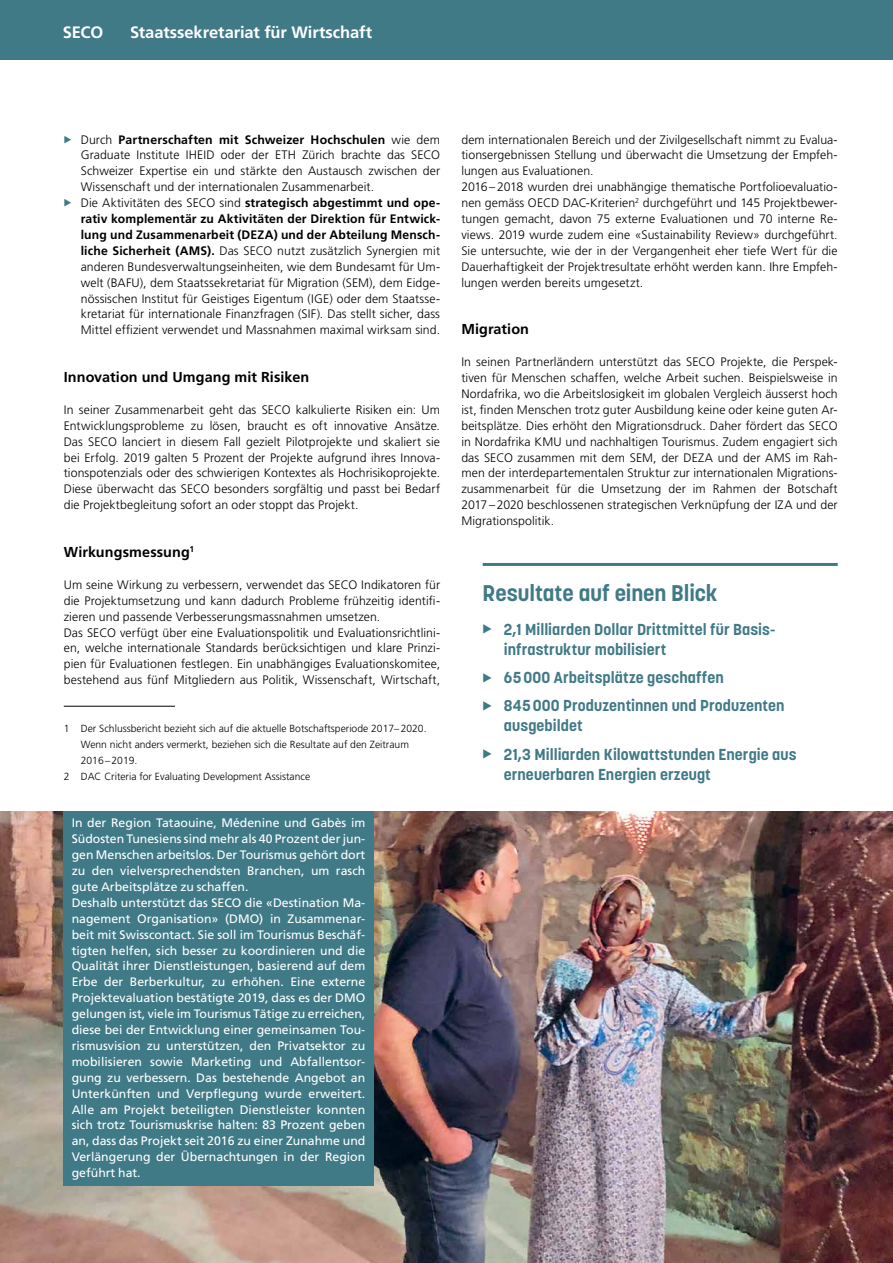
<style>
.page{position:relative;width:893px;height:1263px;background:#fff}
.page>*{position:absolute;margin:0;border:0;box-sizing:border-box;transform-origin:0 0}
.t1{font:700 22.5px "Korolev";letter-spacing:-.005em;color:#417a87}
.t2{font:700 16.5px "Frutiger LT Pro";letter-spacing:-.005em;color:#fff}
.t3{font:700 15.75px/28.3px "Korolev";letter-spacing:.005em;color:#417a87}
.t4{font:700 14.4px "Frutiger LT Pro";letter-spacing:.005em;color:#000}
.t5{font:300 12.3px/15.9px "Frutiger LT Pro";letter-spacing:.005em;color:#000}
.t6{font:12.3px/15.9px "Frutiger LT Pro";color:#fff}
.t7{font:300 10.35px "Frutiger LT Pro";color:#000}
.s1{font-weight:700}
</style>
<div class="page">
<div style="left:0;top:0;width:893px;height:60px;background:#417a87"></div>
<img style="left:0;top:811px;width:893px;height:452px">
<hr style="left:64px;top:706px;width:111px;height:1px;background:#000">
<hr style="left:483px;top:563px;width:355px;height:3px;background:#417a87">
<div style="left:63px;top:811px;width:311px;height:375px;background:#417a87"></div>
<h2 class="t2" style="left:63px;top:22px;width:42px">SECO</h2>
<h2 class="t2" style="left:130px;top:22px;width:244px">Staatssekretariat für Wirtschaft</h2>
<p class="t5" style="left:81px;top:131px;width:361px">Durch <span class="s1">Partnerschaften mit Schweizer Hochschulen</span> wie dem Graduate Institute IHEID oder der ETH Zürich brachte das SECO Schweizer Expertise ein und stärkte den Austausch zwischen der Wissenschaft und der internationalen Zusammenarbeit.<br>Die Aktivitäten des SECO sind <span class="s1">strategisch abgestimmt und ope&shy;rativ komplementär zu Aktivitäten der Direktion für Entwick&shy;lung und Zusammenarbeit (DEZA) und der Abteilung Mensch&shy;liche Sicherheit (AMS).</span> Das SECO nutzt zusätzlich Synergien mit anderen Bundesverwaltungseinheiten, wie dem Bundesamt für Um&shy;welt (BAFU), dem Staatssekretariat für Migration (SEM), dem Eidge&shy;nössischen Institut für Geistiges Eigentum (IGE) oder dem Staatsse&shy;kretariat für internationale Finanzfragen (SIF). Das stellt sicher, dass Mittel effizient verwendet und Massnahmen maximal wirksam sind.</p>
<p class="t4" style="left:64px;top:369px;width:247px">Innovation und Umgang mit Risiken</p>
<p class="t5" style="left:64px;top:402px;width:378px;text-align:justify">In seiner Zusammenarbeit geht das SECO kalkulierte Risiken ein: Um Entwicklungsprobleme zu lösen, braucht es oft innovative Ansätze.<br>Das SECO lanciert in diesem Fall gezielt Pilotprojekte und skaliert sie bei Erfolg. 2019 galten 5 Prozent der Projekte aufgrund ihres Innova&shy;tionspotenzials oder des schwierigen Kontextes als Hochrisikoprojekte.<br>Diese überwacht das SECO besonders sorgfältig und passt bei Bedarf die Projektbegleitung sofort an oder stoppt das Projekt.</p>
<p class="t4" style="left:64px;top:543px;width:132px">Wirkungsmessung<sup>1</sup></p>
<p class="t5" style="left:64px;top:577px;width:378px">Um seine Wirkung zu verbessern, verwendet das SECO Indikatoren für die Projektumsetzung und kann dadurch Probleme frühzeitig identifi&shy;zieren und passende Verbesserungsmassnahmen umsetzen.<br>Das SECO verfügt über eine Evaluationspolitik und Evaluationsrichtlini&shy;en, welche internationale Standards berücksichtigen und klare Prinzi&shy;pien für Evaluationen festlegen. Ein unabhängiges Evaluationskomitee, bestehend aus fünf Mitgliedern aus Politik, Wissenschaft, Wirtschaft,</p>
<p class="t7" style="left:64px;top:722px;width:364px">1 Der Schlussbericht bezieht sich auf die aktuelle Botschaftsperiode 2017–2020.</p>
<p class="t7" style="left:81px;top:738px;width:330px">Wenn nicht anders vermerkt, beziehen sich die Resultate auf den Zeitraum</p>
<p class="t7" style="left:81px;top:754px;width:58px">2016–2019.</p>
<p class="t7" style="left:64px;top:770px;width:248px">2 DAC Criteria for Evaluating Development Assistance</p>
<p class="t6" style="left:72px;top:815px;width:295px">In der Region Tataouine, Médenine und Gabès im Südosten Tunesiens sind mehr als 40 Prozent der jun&shy;gen Menschen arbeitslos. Der Tourismus gehört dort zu den vielversprechendsten Branchen, um rasch gute Arbeitsplätze zu schaffen.<br>Deshalb unterstützt das SECO die «Destination Ma&shy;nagement Organisation» (DMO) in Zusammenar&shy;beit mit Swisscontact. Sie soll im Tourismus Beschäf&shy;tigten helfen, sich besser zu koordinieren und die Qualität ihrer Dienstleistungen, basierend auf dem Erbe der Berberkultur, zu erhöhen. Eine externe Projektevaluation bestätigte 2019, dass es der DMO gelungen ist, viele im Tourismus Tätige zu erreichen, diese bei der Entwicklung einer gemeinsamen Tou&shy;rismusvision zu unterstützen, den Privatsektor zu mobilisieren sowie Marketing und Abfallentsor&shy;gung zu verbessern. Das bestehende Angebot an Unterkünften und Verpflegung wurde erweitert.<br>Alle am Projekt beteiligten Dienstleister konnten sich trotz Tourismuskrise halten: 83 Prozent geben an, dass das Projekt seit 2016 zu einer Zunahme und Verlängerung der Übernachtungen in der Region geführt hat.</p>
<p class="t5" style="left:461px;top:131px;width:378px">dem internationalen Bereich und der Zivilgesellschaft nimmt zu Evalua&shy;tionsergebnissen Stellung und überwacht die Umsetzung der Empfeh&shy;lungen aus Evaluationen.<br>2016–2018 wurden drei unabhängige thematische Portfolioevaluatio&shy;nen gemäss OECD DAC-Kriterien<sup>2</sup> durchgeführt und 145 Projektbewer&shy;tungen gemacht, davon 75 externe Evaluationen und 70 interne Re&shy;views. 2019 wurde zudem eine «Sustainability Review» durchgeführt.<br>Sie untersuchte, wie der in der Vergangenheit eher tiefe Wert für die Dauerhaftigkeit der Projektresultate erhöht werden kann. Ihre Empfeh&shy;lungen werden bereits umgesetzt.</p>
<p class="t4" style="left:461px;top:321px;width:69px">Migration</p>
<p class="t5" style="left:461px;top:354px;width:378px;text-align:justify">In seinen Partnerländern unterstützt das SECO Projekte, die Perspek&shy;tiven für Menschen schaffen, welche Arbeit suchen. Beispielsweise in Nordafrika, wo die Arbeitslosigkeit im globalen Vergleich äusserst hoch ist, finden Menschen trotz guter Ausbildung keine oder keine guten Ar&shy;beitsplätze. Dies erhöht den Migrationsdruck. Daher fördert das SECO in Nordafrika KMU und nachhaltigen Tourismus. Zudem engagiert sich das SECO zusammen mit dem SEM, der DEZA und der AMS im Rah&shy;men der interdepartementalen Struktur zur internationalen Migrations&shy;zusammenarbeit für die Umsetzung der im Rahmen der Botschaft 2017–2020 beschlossenen strategischen Verknüpfung der IZA und der Migrationspolitik.</p>
<h1 class="t1" style="left:483px;top:579px;width:237px">Resultate auf einen Blick</h1>
<p class="t3" style="left:504px;top:619px;width:273px;line-height:20px">2,1 Milliarden Dollar Drittmittel für Basis&shy;infrastruktur mobilisiert</p>
<p class="t3" style="left:504px;top:663px;width:282px">65000 Arbeitsplätze geschaffen<br>845000 Produzentinnen und Produzenten</p>
<p class="t3" style="left:504px;top:712px;width:294px">ausgebildet<br>21,3 Milliarden Kilowattstunden Energie aus</p>
<p class="t3" style="left:504px;top:760px;width:209px">erneuerbaren Energien erzeugt</p>
</div>
